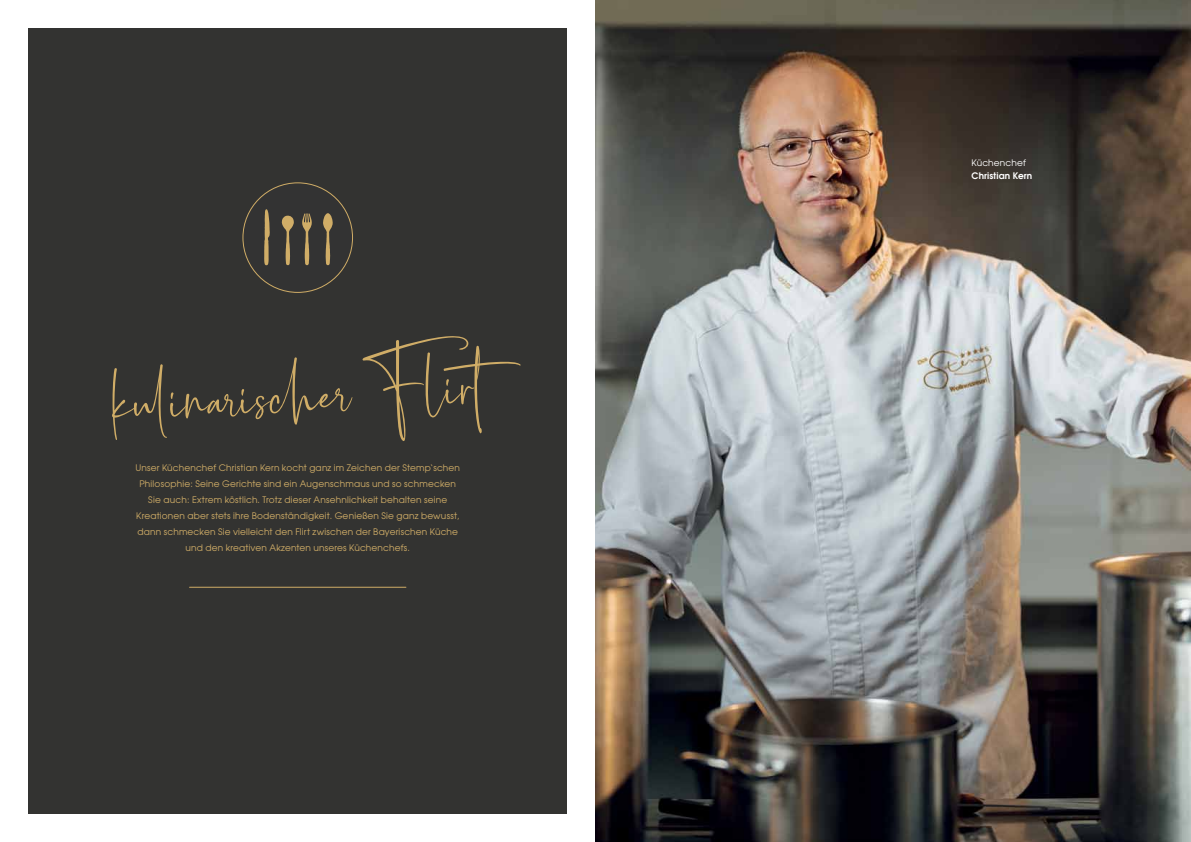
<style>
.page{position:relative;width:1191px;height:842px;background:#fff}
.page>*{position:absolute;margin:0;border:0;box-sizing:border-box;transform-origin:0 0}
.t1{font:90px "Le Mores Collection Script Reg";color:#d0ad67}
.t2{font:9px/16px "Avant Garde";letter-spacing:.02em;color:#d0ad67;text-align:center}
.t3{font:600 9px "Avant Garde";letter-spacing:.015em;color:#fff}
.t4{font:9px "Avant Garde";color:#fff}
</style>
<div class="page">
<div style="left:28px;top:28px;width:539px;height:786px;background:#333331"></div>
<hr style="left:189px;top:587px;width:217px;height:1px;background:#d0ad67">
<svg style="left:323px;top:213px;width:10px;height:52px"></svg>
<svg style="left:302px;top:213px;width:10px;height:52px"></svg>
<svg style="left:282px;top:216px;width:12px;height:49px"></svg>
<svg style="left:264px;top:209px;width:6px;height:56px"></svg>
<img style="left:595px;top:0;width:596px;height:842px">
<h1 class="t1" style="left:109px;top:335px;width:376px;rotate:-3deg">kul inar ischer Flirt</h1>
<p class="t2" style="left:135px;top:460px;width:326px">Unser Küchenchef Christian Kern kocht ganz im Zeichen der Stemp‘schen Philosophie: Seine Gerichte sind ein Augenschmaus und so schmecken Sie auch: Extrem köstlich. Trotz dieser Ansehnlichkeit behalten seine Kreationen aber stets ihre Bodenständigkeit. Genießen Sie ganz bewusst, dann schmecken Sie vielleicht den Flirt zwischen der Bayerischen Küche und den kreativen Akzenten unseres Küchenchefs.</p>
<p class="t4" style="left:971px;top:157px;width:56px">Küchenchef</p>
<p class="t3" style="left:971px;top:170px;width:62px">Christian Kern</p>
</div>
